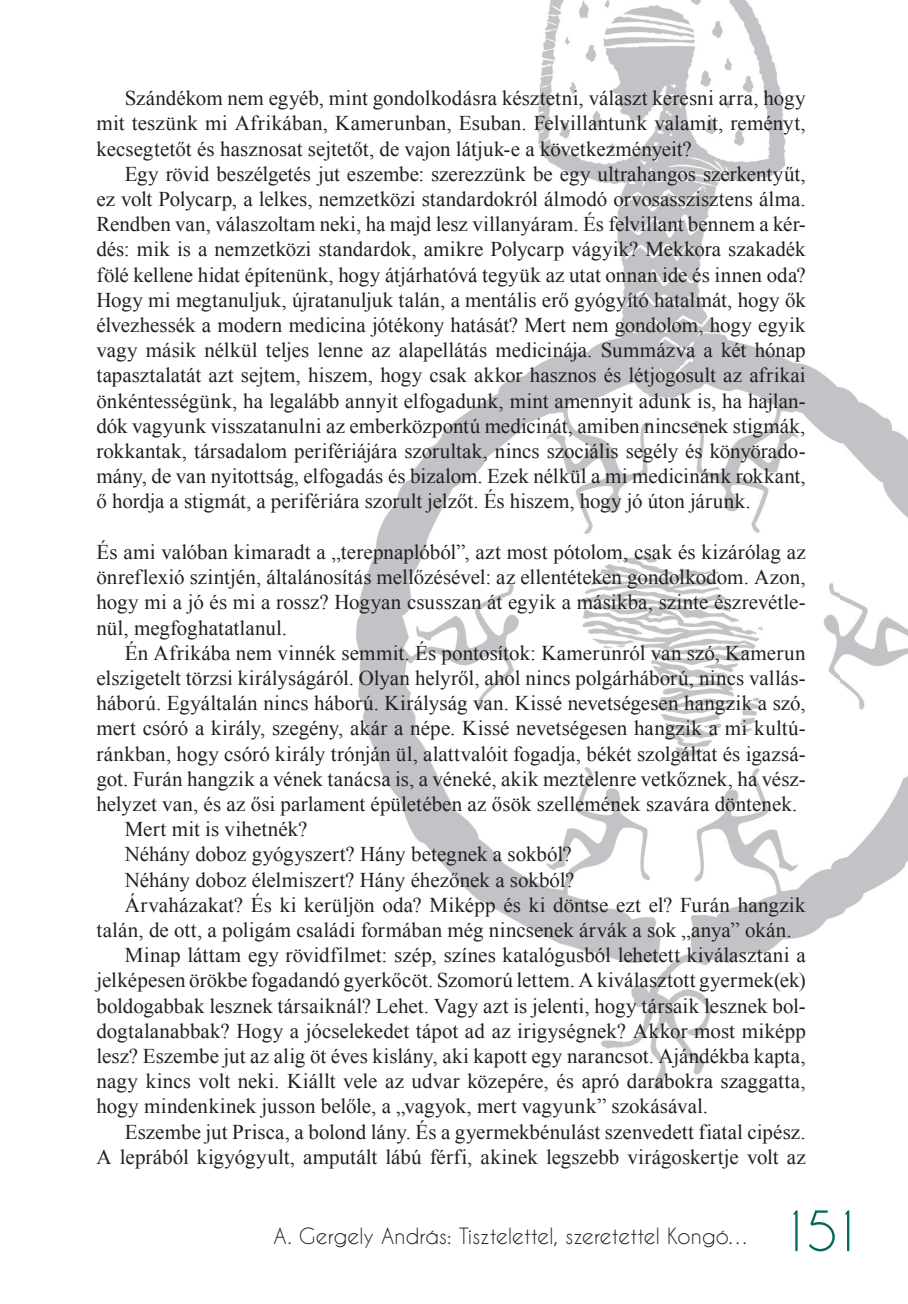
<style>
.page{position:relative;width:908px;height:1304px;background:#fff}
.page>*{position:absolute;margin:0;border:0;box-sizing:border-box;transform-origin:0 0}
.t1{font:52px "Caviar Dreams";color:#006959}
.t2{font:21px/25.2px "Times New Roman";color:#231f20;text-align:justify}
.t3{font:21px "Caviar Dreams";letter-spacing:-.01em;color:#231f20}
</style>
<div class="page">
<img style="left:356px;top:0;width:551px;height:1088px">
<img style="left:363px;top:58px;width:209px;height:34px">
<p class="t2" style="left:96px;top:85px;width:710px;text-indent:28px">Szándékom nem egyéb, mint gondolkodásra késztetni, választ keresni arra, hogy mit teszünk mi Afrikában, Kamerunban, Esuban. Felvillantunk valamit, reményt, kecsegtetőt és hasznosat sejtetőt, de vajon látjuk-e a következményeit?</p>
<p class="t2" style="left:96px;top:161px;width:710px;text-indent:28px">Egy rövid beszélgetés jut eszembe: szerezzünk be egy ultrahangos szerkentyűt, ez volt Polycarp, a lelkes, nemzetközi standardokról álmodó orvosasszisztens álma.<br>Rendben van, válaszoltam neki, ha majd lesz villanyáram. És felvillant bennem a kér&shy;dés: mik is a nemzetközi standardok, amikre Polycarp vágyik? Mekkora szakadék fölé kellene hidat építenünk, hogy átjárhatóvá tegyük az utat onnan ide és innen oda?<br>Hogy mi megtanuljuk, újratanuljuk talán, a mentális erő gyógyító hatalmát, hogy ők élvezhessék a modern medicina jótékony hatását? Mert nem gondolom, hogy egyik vagy másik nélkül teljes lenne az alapellátás medicinája. Summázva a két hónap tapasztalatát azt sejtem, hiszem, hogy csak akkor hasznos és létjogosult az afrikai önkéntességünk, ha legalább annyit elfogadunk, mint amennyit adunk is, ha hajlan&shy;dók vagyunk visszatanulni az emberközpontú medicinát, amiben nincsenek stigmák, rokkantak, társadalom perifériájára szorultak, nincs szociális segély és könyörado&shy;mány, de van nyitottság, elfogadás és bizalom. Ezek nélkül a mi medicinánk rokkant, ő hordja a stigmát, a perifériára szorult jelzőt. És hiszem, hogy jó úton járunk.</p>
<p class="t2" style="left:96px;top:539px;width:710px">És ami valóban kimaradt a „terepnaplóból”, azt most pótolom, csak és kizárólag az önreflexió szintjén, általánosítás mellőzésével: az ellentéteken gondolkodom. Azon, hogy mi a jó és mi a rossz? Hogyan csusszan át egyik a másikba, szinte észrevétle&shy;nül, megfoghatatlanul.</p>
<p class="t2" style="left:125px;top:640px;width:682px">Én Afrikába nem vinnék semmit. És pontosítok: Kamerunról van szó, Kamerun</p>
<p class="t2" style="left:96px;top:665px;width:710px">elszigetelt törzsi királyságáról. Olyan helyről, ahol nincs polgárháború, nincs vallás-</p>
<p class="t2" style="left:96px;top:690px;width:710px">háború. Egyáltalán nincs háború. Királyság van. Kissé nevetségesen hangzik a szó,</p>
<p class="t2" style="left:96px;top:715px;width:710px">mert csóró a király, szegény, akár a népe. Kissé nevetségesen hangzik a mi kultú-</p>
<p class="t2" style="left:96px;top:741px;width:710px">ránkban, hogy csóró király trónján ül, alattvalóit fogadja, békét szolgáltat és igazsá-</p>
<p class="t2" style="left:96px;top:766px;width:710px">got. Furán hangzik a vének tanácsa is, a véneké, akik meztelenre vetkőznek, ha vész-</p>
<p class="t2" style="left:96px;top:791px;width:702px">helyzet van, és az ősi parlament épületében az ősök szellemének szavára döntenek.</p>
<p class="t2" style="left:125px;top:816px;width:184px">Mert mit is vihetnék?</p>
<p class="t2" style="left:125px;top:841px;width:448px">Néhány doboz gyógyszert? Hány betegnek a sokból?</p>
<p class="t2" style="left:125px;top:867px;width:451px">Néhány doboz élelmiszert? Hány éhezőnek a sokból?</p>
<p class="t2" style="left:125px;top:892px;width:682px">Árvaházakat? És ki kerüljön oda? Miképp és ki döntse ezt el? Furán hangzik</p>
<p class="t2" style="left:96px;top:917px;width:696px">talán, de ott, a poligám családi formában még nincsenek árvák a sok „anya” okán.</p>
<p class="t2" style="left:125px;top:942px;width:682px">Minap láttam egy rövidfilmet: szép, színes katalógusból lehetett kiválasztani a</p>
<p class="t2" style="left:96px;top:967px;width:710px">jelképesen örökbe fogadandó gyerkőcöt. Szomorú lettem. A kiválasztott gyermek(ek)</p>
<p class="t2" style="left:96px;top:993px;width:710px">boldogabbak lesznek társaiknál? Lehet. Vagy azt is jelenti, hogy társaik lesznek bol-</p>
<p class="t2" style="left:96px;top:1018px;width:710px">dogtalanabbak? Hogy a jócselekedet tápot ad az irigységnek? Akkor most miképp</p>
<p class="t2" style="left:96px;top:1043px;width:710px">lesz? Eszembe jut az alig öt éves kislány, aki kapott egy narancsot. Ajándékba kapta,</p>
<p class="t2" style="left:96px;top:1068px;width:710px">nagy kincs volt neki. Kiállt vele az udvar közepére, és apró darabokra szaggatta,</p>
<p class="t2" style="left:96px;top:1093px;width:613px">hogy mindenkinek jusson belőle, a „vagyok, mert vagyunk” szokásával.</p>
<p class="t2" style="left:125px;top:1119px;width:682px">Eszembe jut Prisca, a bolond lány. És a gyermekbénulást szenvedett fiatal cipész.</p>
<p class="t2" style="left:96px;top:1144px;width:710px">A leprából kigyógyult, amputált lábú férfi, akinek legszebb virágoskertje volt az</p>
<p class="t3" style="left:273px;top:1225px;width:478px">A. Gergely András: Tisztelettel, szeretettel Kongó…</p>
<h1 class="t1" style="left:779px;top:1203px;width:85px">151</h1>
</div>
